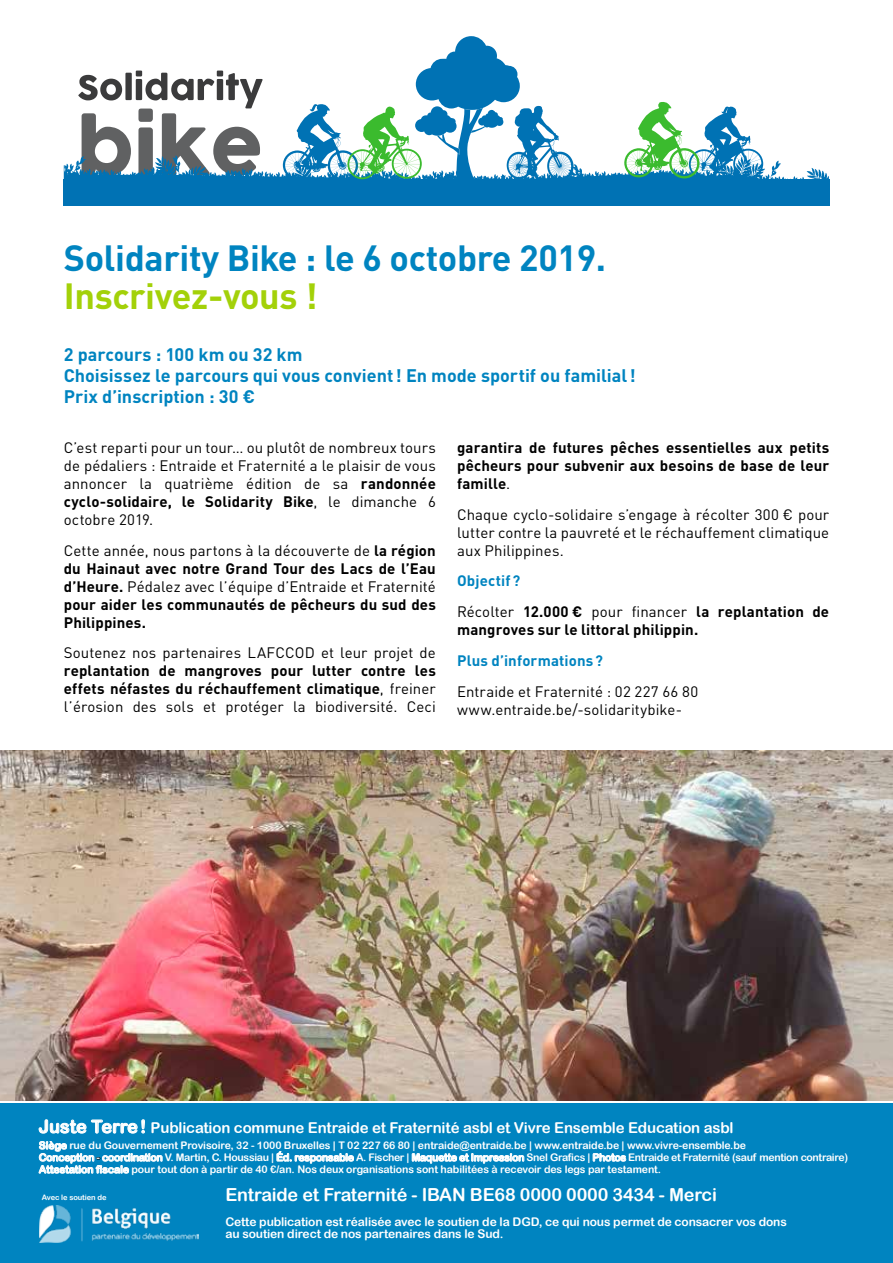
<style>
.page{position:relative;width:893px;height:1263px;background:#fff}
.page>*{position:absolute;margin:0;border:0;box-sizing:border-box;transform-origin:0 0}
.t1{font:700 36px "DIN Pro";letter-spacing:-.01em;color:#0084c0}
.t2{font:700 36px "DIN Pro";letter-spacing:-.01em;color:#a3d109}
.t3{font:700 18px/21px "DIN Pro";color:#0084c0}
.t4{font:18px "Arial Rounded MT Bold";letter-spacing:-.01em;color:#fff}
.t5{font:700 15px/18px "DIN Pro";letter-spacing:.01em;color:#000;text-align:justify}
.t6{font:15px/18px "DIN Pro";letter-spacing:.005em;color:#000;text-align:justify}
.t7{font:15px "Arial Rounded MT Bold";letter-spacing:-.01em;color:#fff}
.t8{font:700 15px "DIN Pro";letter-spacing:.01em;color:#0084c0}
.t9{font:12px/12px "Arial Rounded MT Bold";letter-spacing:-.01em;color:#fff}
.t10{font:10.5px/12px "Arial Rounded MT Bold";letter-spacing:-.01em;color:#fff}
.t11{font:7.5px "Arial Rounded MT Bold";letter-spacing:-.01em;color:#fff}
.s1{font-weight:700}
.s2{font-weight:400}
.s3{color:#0084c0}
.s4{font-size:18px}
</style>
<div class="page">
<div style="left:0;top:1104px;width:893px;height:159px;background:#0084c0"></div>
<svg style="left:277px;top:1151px;width:77px;height:13px"></svg>
<svg style="left:412px;top:1153px;width:112px;height:11px"></svg>
<svg style="left:593px;top:1153px;width:33px;height:8px"></svg>
<svg style="left:39px;top:1119px;width:124px;height:55px"></svg>
<img style="left:40px;top:1206px;width:158px;height:36px">
<svg style="left:64px;top:36px;width:765px;height:170px"></svg>
<img style="left:0;top:750px;width:893px;height:351px">
<h1 class="t1" style="left:64px;top:228px;width:544px">Solidarity Bike : le 6 octobre 2019.</h1>
<h1 class="t2" style="left:64px;top:266px;width:255px">Inscrivez-vous !</h1>
<p class="t3" style="left:64px;top:342px;width:573px">2 parcours : 100 km ou 32 km<br>Choisissez le parcours qui vous convient! En mode sportif ou familial!<br>Prix d’inscription : 30 €</p>
<p class="t6" style="left:64px;top:437px;width:374px">C’est reparti pour un tour… ou plutôt de nombreux tours de pédaliers : Entraide et Fraternité a le plaisir de vous annoncer la quatrième édition de sa <span class="s1">randonnée cyclo-solidaire, le Solidarity Bike</span>, le dimanche 6 octobre 2019.</p>
<p class="t5" style="left:64px;top:539px;width:374px"><span class="s2">Cette année, nous partons à la découverte de</span> la région du Hainaut avec notre Grand Tour des Lacs de l’Eau d’Heure. <span class="s2">Pédalez avec l’équipe d’Entraide et Fraternité </span>pour aider les communautés de pêcheurs du sud des Philippines.</p>
<p class="t6" style="left:64px;top:642px;width:374px">Soutenez nos partenaires LAFCCOD et leur projet de</p>
<p class="t5" style="left:64px;top:660px;width:374px">replantation de mangroves pour lutter contre les effets néfastes du réchauffement climatique<span class="s2">, freiner l’érosion des sols et protéger la biodiversité. Ceci</span></p>
<p class="t5" style="left:457px;top:437px;width:374px">garantira de futures pêches essentielles aux petits pêcheurs pour subvenir aux besoins de base de leur famille<span class="s2">.</span></p>
<p class="t6" style="left:457px;top:504px;width:374px">Chaque cyclo-solidaire s’engage à récolter 300 € pour lutter contre la pauvreté et le réchauffement climatique aux Philippines.</p>
<p class="t5" style="left:457px;top:564px;width:374px;line-height:30.8px"><span class="s3">Objectif?<br></span><span class="s2">Récolter</span> 12.000 € <span class="s2">pour financer</span> la replantation de</p>
<p class="t5" style="left:457px;top:619px;width:243px">mangroves sur le littoral philippin.</p>
<p class="t8" style="left:457px;top:648px;width:148px">Plus d’informations?</p>
<p class="t6" style="left:457px;top:681px;width:243px">Entraide et Fraternité : 02 227 66 80 www.entraide.be/-solidaritybike-</p>
<p class="t7" style="left:39px;top:1119px;width:696px"><span class="s4">Juste Terre!</span> Publication commune Entraide et Fraternité asbl et Vivre Ensemble Education asbl</p>
<p class="t10" style="left:39px;top:1139px;width:811px">Siège rue du Gouvernement Provisoire, 32 - 1000 Bruxelles | T 02 227 66 80 | entraide@entraide.be | www.entraide.be | www.vivre-ensemble.be<br>Conception - coordination V. Martin, C. Houssiau | Éd. responsable A. Fischer | Maquette et Impression Snel Grafics | Photos Entraide et Fraternité (sauf mention contraire)<br>Attestation fiscale pour tout don à partir de 40 €/an. Nos deux organisations sont habilitées à recevoir des legs par testament.</p>
<p class="t11" style="left:42px;top:1193px;width:66px">Avec le soutien de</p>
<p class="t4" style="left:225px;top:1184px;width:493px">Entraide et Fraternité - IBAN BE68 0000 0000 3434 - Merci</p>
<p class="t9" style="left:225px;top:1216px;width:563px">Cette publication est réalisée avec le soutien de la DGD, ce qui nous permet de consacrer vos dons au soutien direct de nos partenaires dans le Sud.</p>
</div>
